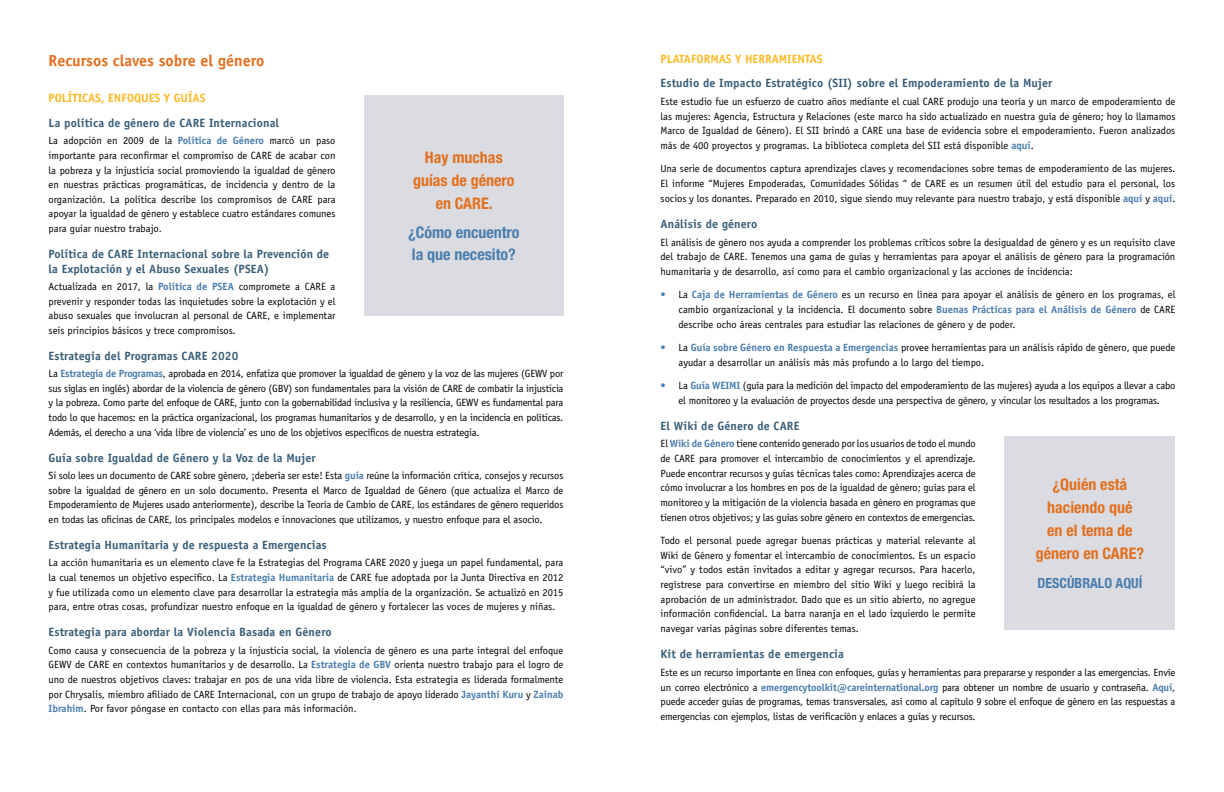
<style>
.page{position:relative;width:1224px;height:792px;background:#fff}
.page>*{position:absolute;margin:0;border:0;box-sizing:border-box;transform-origin:0 0}
.t1{font:700 condensed 16px/23px "Helvetica Neue LT Std";color:#e36f1e;text-align:center}
.t2{font:700 condensed 16px/23px "Helvetica Neue LT Std";color:#4b7dad}
.t3{font:700 16px "Officina Sans Std";color:#e36f1e}
.t4{font:700 condensed 14px "Helvetica Neue LT Std";color:#4b7dad}
.t5{font:700 12px/14.6px "Officina Sans Std";letter-spacing:.01em;color:#3a5e77}
.t6{font:700 12px "Officina Sans Std";color:#fdb924}
.t7{font:10.5px/14.7px "Officina Sans Std";letter-spacing:-.01em;color:#000;text-align:justify}
.s1{font-weight:700;color:#4b7dad}
</style>
<div class="page">
<div style="left:364px;top:96px;width:199px;height:220px;background:#dadce1"></div>
<div style="left:1004px;top:436px;width:171px;height:194px;background:#dadce1"></div>
<h1 class="t3" style="left:49px;top:50px;width:217px">Recursos claves sobre el género</h1>
<p class="t6" style="left:49px;top:91px;width:158px">POLÍTICAS, ENFOQUES Y GUÍAS</p>
<p class="t5" style="left:49px;top:115px;width:232px">La política de género de CARE Internacional</p>
<p class="t7" style="left:49px;top:134px;width:288px">La adopción en 2009 de la <span class="s1">Política de Género</span> marcó un paso importante para reconfirmar el compromiso de CARE de acabar con la pobreza y la injusticia social promoviendo la igualdad de género en nuestras prácticas programáticas, de incidencia y dentro de la organización. La política describe los compromisos de CARE para apoyar la igualdad de género y establece cuatro estándares comunes para guiar nuestro trabajo.</p>
<p class="t5" style="left:49px;top:246px;width:282px">Política de CARE Internacional sobre la Prevención de la Explotación y el Abuso Sexuales (PSEA)</p>
<p class="t7" style="left:49px;top:279px;width:288px">Actualizada en 2017, la <span class="s1">Política de PSEA</span> compromete a CARE a prevenir y responder todas las inquietudes sobre la explotación y el abuso sexuales que involucran al personal de CARE, e implementar seis principios básicos y trece compromisos.</p>
<p class="t5" style="left:49px;top:348px;width:191px">Estrategia del Programas CARE 2020</p>
<p class="t7" style="left:49px;top:366px;width:516px">La <span class="s1">Estrategia de Programas</span>, aprobada en 2014, enfatiza que promover la igualdad de género y la voz de las mujeres (GEWV por sus siglas en inglés) abordar de la violencia de género (GBV) son fundamentales para la visión de CARE de combatir la injusticia y la pobreza. Como parte del enfoque de CARE, junto con la gobernabilidad inclusiva y la resiliencia, GEWV es fundamental para todo lo que hacemos: en la práctica organizacional, los programas humanitarios y de desarrollo, y en la incidencia en políticas.<br>Además, el derecho a una ‘vida libre de violencia’ es uno de los objetivos específicos de nuestra estrategia.</p>
<p class="t5" style="left:49px;top:450px;width:269px">Guía sobre Igualdad de Género y la Voz de la Mujer</p>
<p class="t7" style="left:49px;top:468px;width:516px">Si solo lees un documento de CARE sobre género, ¡debería ser este! Esta <span class="s1">guía</span> reúne la información crítica, consejos y recursos sobre la igualdad de género en un solo documento. Presenta el Marco de Igualdad de Género (que actualiza el Marco de Empoderamiento de Mujeres usado anteriormente), describe la Teoría de Cambio de CARE, los estándares de género requeridos en todas las oficinas de CARE, los principales modelos e innovaciones que utilizamos, y nuestro enfoque para el asocio.</p>
<p class="t5" style="left:49px;top:537px;width:280px">Estrategia Humanitaria y de respuesta a Emergencias</p>
<p class="t7" style="left:49px;top:556px;width:516px">La acción humanitaria es un elemento clave fe la Estrategias del Programa CARE 2020 y juega un papel fundamental, para la cual tenemos un objetivo específico. La <span class="s1">Estrategia Humanitaria</span> de CARE fue adoptada por la Junta Directiva en 2012 y fue utilizada como un elemento clave para desarrollar la estrategia más amplia de la organización. Se actualizó en 2015 para, entre otras cosas, profundizar nuestro enfoque en la igualdad de género y fortalecer las voces de mujeres y niñas.</p>
<p class="t5" style="left:49px;top:625px;width:285px">Estrategia para abordar la Violencia Basada en Género</p>
<p class="t7" style="left:49px;top:643px;width:516px">Como causa y consecuencia de la pobreza y la injusticia social, la violencia de género es una parte integral del enfoque GEWV de CARE en contextos humanitarios y de desarrollo. La <span class="s1">Estrategia de GBV</span> orienta nuestro trabajo para el logro de uno de nuestros objetivos claves: trabajar en pos de una vida libre de violencia. Esta estrategia es liderada formalmente por Chrysalis, miembro afiliado de CARE Internacional, con un grupo de trabajo de apoyo liderado <span class="s1">Jayanthi Kuru</span> y <span class="s1">Zainab Ibrahim</span>. Por favor póngase en contacto con ellas para más información.</p>
<h1 class="t1" style="left:413px;top:145px;width:103px">Hay muchas guías de género en CARE.</h1>
<h1 class="t2" style="left:408px;top:220px;width:113px">¿Cómo encuentro la que necesito?</h1>
<p class="t6" style="left:661px;top:51px;width:164px">PLATAFORMAS Y HERRAMIENTAS</p>
<p class="t5" style="left:661px;top:76px;width:393px">Estudio de Impacto Estratégico (SII) sobre el Empoderamiento de la Mujer</p>
<p class="t7" style="left:661px;top:94px;width:516px">Este estudio fue un esfuerzo de cuatro años mediante el cual CARE produjo una teoría y un marco de empoderamiento de las mujeres: Agencia, Estructura y Relaciones (este marco ha sido actualizado en nuestra guía de género; hoy lo llamamos Marco de Igualdad de Género). El SII brindó a CARE una base de evidencia sobre el empoderamiento. Fueron analizados más de 400 proyectos y programas. La biblioteca completa del SII está disponible <span class="s1">aquí</span>.</p>
<p class="t7" style="left:661px;top:161px;width:516px">Una serie de documentos captura aprendizajes claves y recomendaciones sobre temas de empoderamiento de las mujeres.<br>El informe “Mujeres Empoderadas, Comunidades Sólidas “ de CARE es un resumen útil del estudio para el personal, los socios y los donantes. Preparado en 2010, sigue siendo muy relevante para nuestro trabajo, y está disponible <span class="s1">aquí</span> y <span class="s1">aquí</span>.</p>
<p class="t5" style="left:661px;top:216px;width:98px">Análisis de género</p>
<p class="t7" style="left:661px;top:235px;width:516px">El análisis de género nos ayuda a comprender los problemas críticos sobre la desigualdad de género y es un requisito clave del trabajo de CARE. Tenemos una gama de guías y herramientas para apoyar el análisis de género para la programación humanitaria y de desarrollo, así como para el cambio organizacional y las acciones de incidencia:</p>
<p class="t7" style="left:679px;top:287px;width:498px;text-indent:-18px"><span class="s1">•</span> La <span class="s1">Caja de Herramientas de Género</span> es un recurso en línea para apoyar el análisis de género en los programas, el cambio organizacional y la incidencia. El documento sobre <span class="s1">Buenas Prácticas para el Análisis de Género</span> de CARE describe ocho áreas centrales para estudiar las relaciones de género y de poder.</p>
<p class="t7" style="left:679px;top:340px;width:498px;text-indent:-18px"><span class="s1">•</span> La <span class="s1">Guía sobre Género en Respuesta a Emergencias</span> provee herramientas para un análisis rápido de género, que puede ayudar a desarrollar un análisis más más profundo a lo largo del tiempo.</p>
<p class="t7" style="left:661px;top:378px;width:516px;text-align:center"><span class="s1">•</span> La <span class="s1">Guía WEIMI</span> (guía para la medición del impacto del empoderamiento de las mujeres) ayuda a los equipos a llevar a cabo el monitoreo y la evaluación de proyectos desde una perspectiva de género, y vincular los resultados a los programas.</p>
<p class="t5" style="left:661px;top:418px;width:140px">El Wiki de Género de CARE</p>
<p class="t7" style="left:661px;top:436px;width:317px">El <span class="s1">Wiki de Género</span> tiene contenido generado por los usuarios de todo el mundo de CARE para promover el intercambio de conocimientos y el aprendizaje.<br>Puede encontrar recursos y guías técnicas tales como: Aprendizajes acerca de cómo involucrar a los hombres en pos de la igualdad de género; guías para el monitoreo y la mitigación de la violencia basada en género en programas que tienen otros objetivos; y las guías sobre género en contextos de emergencias.</p>
<p class="t7" style="left:661px;top:533px;width:317px">Todo el personal puede agregar buenas prácticas y material relevante al Wiki de Género y fomentar el intercambio de conocimientos. Es un espacio “vivo” y todos están invitados a editar y agregar recursos. Para hacerlo, regístrese para convertirse en miembro del sitio Wiki y luego recibirá la aprobación de un administrador. Dado que es un sitio abierto, no agregue información confidencial. La barra naranja en el lado izquierdo le permite navegar varias páginas sobre diferentes temas.</p>
<p class="t5" style="left:661px;top:647px;width:185px">Kit de herramientas de emergencia</p>
<p class="t7" style="left:661px;top:665px;width:516px">Este es un recurso importante en línea con enfoques, guías y herramientas para prepararse y responder a las emergencias. Envíe un correo electrónico a <span class="s1">emergencytoolkit@careinternational.org</span> para obtener un nombre de usuario y contraseña. <span class="s1">Aquí</span>, puede acceder guías de programas, temas transversales, así como al capítulo 9 sobre el enfoque de género en las respuestas a emergencias con ejemplos, listas de verificación y enlaces a guías y recursos.</p>
<h1 class="t1" style="left:1036px;top:473px;width:110px">¿Quién está haciendo qué<br>en el tema de género en CARE?</h1>
<h2 class="t4" style="left:1038px;top:574px;width:106px">DESCÚBRALO AQUÍ</h2>
</div>
